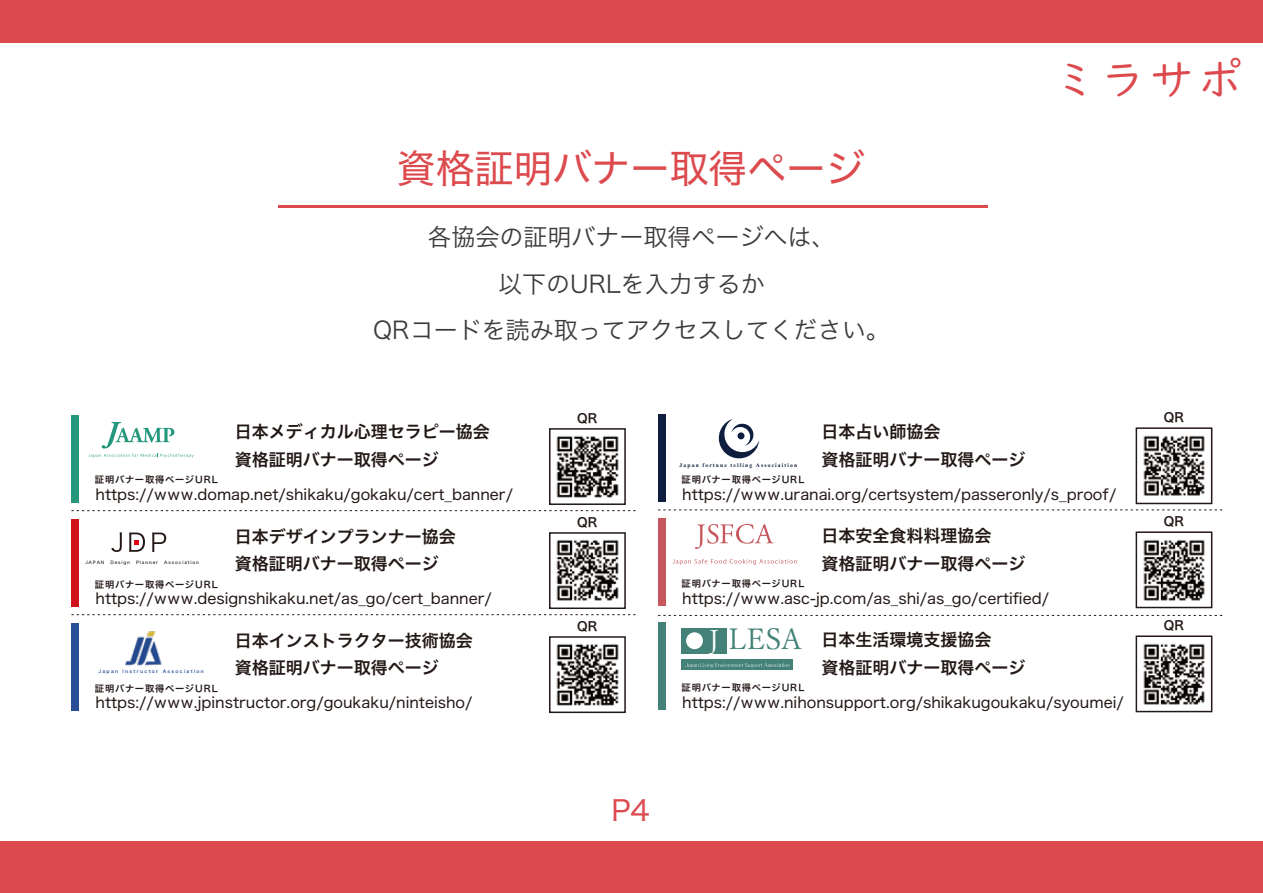
<style>
.page{position:relative;width:1263px;height:893px;background:#fff}
.page>*{position:absolute;margin:0;border:0;box-sizing:border-box;transform-origin:0 0}
.t1{font:44.1px "UD Digi Kyokasho N R";color:#dc4a4e}
.t2{font:39px "Hira Kaku Pro N W4";color:#dc4a4e}
.t3{font:28.35px "Hira Kaku Pro N W4";color:#dc4a4e}
.t4{font:24px/46.5px "Hira Kaku Pro N W3";color:#3e3a39;text-align:center}
.t5{font:16.95px/27.8px "Hira Kaku Pro N W6";color:#221815}
.t6{font:15px "Hira Kaku Pro N W4";color:#221815}
.t7{font:12.6px "Hira Kaku Pro N W6";color:#221815}
.t8{font:9.3px "Hira Kaku Pro N W6";letter-spacing:.085em;color:#221815}
.t9{font:700 5.55px "Times New Roman";letter-spacing:.2em;color:#0f1e3e}
.t10{font:4.5px "Hira Kaku Pro N W6";letter-spacing:.3em;color:#294e98}
.t11{font:4.35px "Hira Kaku Pro N W5";letter-spacing:.2em;color:#221815}
.s1{font-family:"Yu Mincho";font-size:26.7px;color:#fff}
.s2{font-family:"Yu Mincho";font-size:28.65px;color:#448279}
</style>
<div class="page">
<div style="left:0;top:0;width:1263px;height:42px;background:#dc4a4e"></div>
<div style="left:0;top:842px;width:1263px;height:51px;background:#dc4a4e"></div>
<hr style="left:278px;top:205px;width:710px;height:2px;background:#dc4a4e">
<img style="left:556px;top:643px;width:63px;height:63px">
<img style="left:556px;top:539px;width:63px;height:62px">
<img style="left:556px;top:435px;width:63px;height:63px">
<div style="left:71px;top:415px;width:8px;height:87px;background:#24977c"></div>
<svg style="left:88px;top:454px;width:106px;height:4px"></svg>
<svg style="left:102px;top:422px;width:72px;height:26px"></svg>
<svg style="left:111px;top:532px;width:11px;height:20px"></svg>
<svg style="left:152px;top:532px;width:14px;height:20px"></svg>
<svg style="left:129px;top:532px;width:16px;height:20px"></svg>
<div style="left:71px;top:519px;width:8px;height:87px;background:#d0121b"></div>
<img style="left:125px;top:631px;width:37px;height:35px">
<div style="left:71px;top:623px;width:8px;height:87px;background:#294e98"></div>
<svg style="left:71px;top:510px;width:565px;height:1px"></svg>
<svg style="left:71px;top:614px;width:565px;height:1px"></svg>
<div style="left:549px;top:428px;width:77px;height:77px;border:2px solid #221815"></div>
<div style="left:549px;top:532px;width:77px;height:77px;border:2px solid #221815"></div>
<div style="left:549px;top:636px;width:77px;height:77px;border:2px solid #221815"></div>
<img style="left:1143px;top:643px;width:62px;height:62px">
<img style="left:1143px;top:539px;width:62px;height:62px">
<img style="left:1143px;top:435px;width:62px;height:61px">
<svg style="left:658px;top:509px;width:565px;height:1px"></svg>
<svg style="left:658px;top:615px;width:565px;height:1px"></svg>
<svg style="left:718px;top:419px;width:41px;height:40px"></svg>
<div style="left:737px;top:432px;width:8px;height:7px;background:#0f1e3e;border-radius:50%"></div>
<div style="left:658px;top:414px;width:8px;height:88px;background:#0f1e3e"></div>
<svg style="left:672px;top:559px;width:125px;height:6px"></svg>
<svg style="left:695px;top:524px;width:79px;height:25px"></svg>
<div style="left:658px;top:518px;width:8px;height:88px;background:#c6575c"></div>
<div style="left:681px;top:660px;width:111px;height:10px;background:#448279"></div>
<svg style="left:685px;top:663px;width:104px;height:4px"></svg>
<div style="left:681px;top:628px;width:46px;height:26px;background:#448279"></div>
<div style="left:686px;top:632px;width:17px;height:17px;background:#fff;border-radius:50%"></div>
<div style="left:658px;top:622px;width:8px;height:88px;background:#448279"></div>
<div style="left:1135px;top:427px;width:77px;height:77px;border:2px solid #221815"></div>
<div style="left:1135px;top:531px;width:77px;height:77px;border:2px solid #221815"></div>
<div style="left:1135px;top:635px;width:77px;height:77px;border:2px solid #221815"></div>
<h2 class="t2" style="left:397px;top:134px;width:470px">資格証明バナー取得ページ</h2>
<h3 class="t4" style="left:373px;top:212px;width:518px">各協会の証明バナー取得ページへは、<br>以下のURLを入力するか<br>QRコードを読み取ってアクセスしてください。</h3>
<p class="t5" style="left:235px;top:418px;width:256px">日本メディカル心理セラピー協会資格証明バナー取得ページ</p>
<p class="t7" style="left:577px;top:407px;width:22px">QR</p>
<p class="t9" style="left:680px;top:461px;width:119px">Japan fortune telling Associaition</p>
<p class="t5" style="left:821px;top:417px;width:205px">日本占い師協会<br>資格証明バナー取得ページ</p>
<h1 class="t1" style="left:1052px;top:54px;width:191px">ミラサポ</h1>
<p class="t7" style="left:1164px;top:406px;width:22px">QR</p>
<p class="t8" style="left:95px;top:472px;width:124px">証明バナー取得ページURL</p>
<p class="t6" style="left:96px;top:481px;width:419px">https://www.domap.net/shikaku/gokaku/cert_banner/</p>
<p class="t5" style="left:235px;top:522px;width:222px">日本デザインプランナー協会資格証明バナー取得ページ</p>
<p class="t6" style="left:96px;top:585px;width:398px">https://www.designshikaku.net/as_go/cert_banner/</p>
<p class="t11" style="left:85px;top:559px;width:115px">JAPAN　Design　Planner　Association</p>
<p class="t8" style="left:95px;top:576px;width:124px">証明バナー取得ページURL</p>
<p class="t10" style="left:98px;top:667px;width:107px">Japan Instructor Association</p>
<p class="t5" style="left:235px;top:626px;width:239px">日本インストラクター技術協会資格証明バナー取得ページ</p>
<p class="t8" style="left:95px;top:680px;width:124px">証明バナー取得ページURL</p>
<p class="t6" style="left:96px;top:689px;width:378px">https://www.jpinstructor.org/goukaku/ninteisho/</p>
<p class="t7" style="left:577px;top:511px;width:22px">QR</p>
<p class="t7" style="left:577px;top:615px;width:22px">QR</p>
<p class="t8" style="left:681px;top:471px;width:124px">証明バナー取得ページURL</p>
<p class="t6" style="left:682px;top:481px;width:436px">https://www.uranai.org/certsystem/passeronly/s_proof/</p>
<p class="t5" style="left:821px;top:521px;width:205px">日本安全食料料理協会<br>資格証明バナー取得ページ</p>
<p class="t8" style="left:681px;top:575px;width:124px">証明バナー取得ページURL</p>
<p class="t6" style="left:682px;top:585px;width:368px">https://www.asc-jp.com/as_shi/as_go/certified/</p>
<p class="t5" style="left:821px;top:625px;width:205px;text-indent:-112px"><span class="s1">J</span> <span class="s2">LESA</span> 日本生活環境支援協会<br>資格証明バナー取得ページ</p>
<p class="t8" style="left:681px;top:679px;width:124px">証明バナー取得ページURL</p>
<p class="t6" style="left:682px;top:689px;width:443px">https://www.nihonsupport.org/shikakugoukaku/syoumei/</p>
<h3 class="t3" style="left:611px;top:784px;width:40px">P4</h3>
<p class="t7" style="left:1164px;top:510px;width:22px">QR</p>
<p class="t7" style="left:1164px;top:614px;width:22px">QR</p>
</div>
